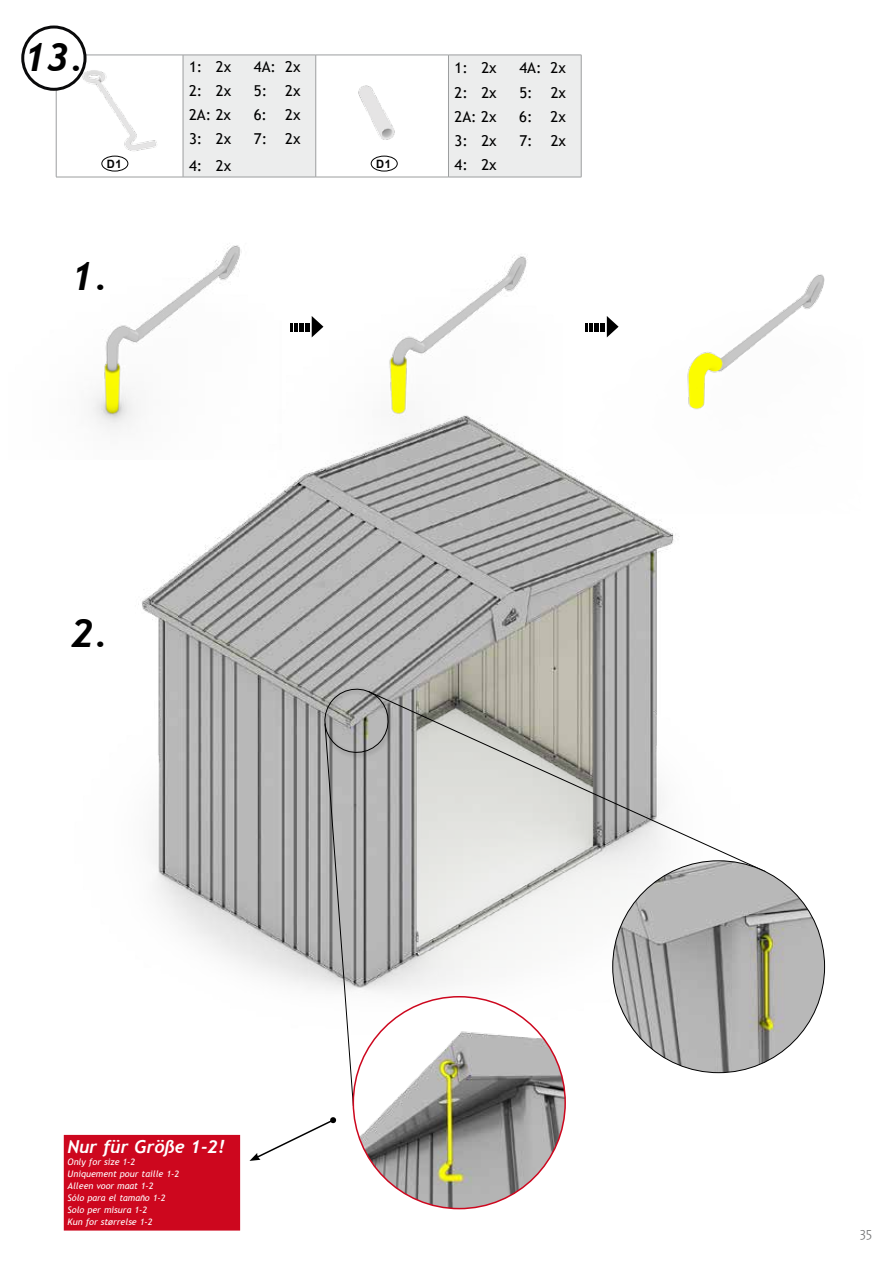
<style>
.page{position:relative;width:893px;height:1263px;background:#fff}
.page>*{position:absolute;margin:0;border:0;box-sizing:border-box;transform-origin:0 0}
.t1{font:italic 700 39px "Trebuchet";color:#000}
.t2{font:italic 700 17.85px "Trebuchet";color:#fff}
.t3{font:15px "Trebuchet MS";color:#000}
.t4{font:300 13.5px "The Sans";color:#707172}
.t5{font:700 11.4px "Arial";color:#000}
.t6{font:italic 9px/12px "Trebuchet MS";color:#fff}
</style>
<div class="page">
<svg style="left:184px;top:56px;width:397px;height:121px;fill:#eceded"></svg>
<hr style="left:56px;top:55px;width:127px;height:1px;background:#9c9e9f">
<hr style="left:56px;top:55px;width:1px;height:122px;background:#9c9e9f">
<hr style="left:183px;top:55px;width:133px;height:1px;background:#9c9e9f">
<hr style="left:183px;top:55px;width:1px;height:122px;background:#9c9e9f">
<hr style="left:316px;top:55px;width:132px;height:1px;background:#9c9e9f">
<hr style="left:448px;top:55px;width:133px;height:1px;background:#9c9e9f">
<hr style="left:315px;top:55px;width:1px;height:122px;background:#9c9e9f">
<hr style="left:448px;top:55px;width:1px;height:122px;background:#9c9e9f">
<hr style="left:581px;top:55px;width:1px;height:122px;background:#9c9e9f">
<hr style="left:56px;top:177px;width:127px;height:1px;background:#9c9e9f">
<hr style="left:183px;top:177px;width:133px;height:1px;background:#9c9e9f">
<hr style="left:316px;top:177px;width:132px;height:1px;background:#9c9e9f">
<hr style="left:448px;top:177px;width:133px;height:1px;background:#9c9e9f">
<div style="left:23px;top:27px;width:62px;height:62px;background:#fff;border-radius:50%"></div>
<div style="left:21px;top:26px;width:66px;height:65px;border:3px solid #0a0a0b;border-radius:50%"></div>
<img style="left:138px;top:484px;width:688px;height:627px">
<svg style="left:393px;top:691px;width:373px;height:181px"></svg>
<img style="left:613px;top:861px;width:212px;height:212px;border-radius:106px">
<img style="left:92px;top:244px;width:150px;height:185px">
<img style="left:290px;top:255px;width:230px;height:229px">
<img style="left:520px;top:256px;width:306px;height:258px">
<div style="left:101px;top:156px;width:27px;height:15px;border:1px solid #000;border-radius:50%"></div>
<div style="left:371px;top:156px;width:27px;height:15px;border:1px solid #000;border-radius:50%"></div>
<svg style="left:290px;top:322px;width:13px;height:9px"></svg>
<div style="left:305px;top:322px;width:5px;height:9px;background:#000"></div>
<svg style="left:312px;top:316px;width:11px;height:21px"></svg>
<svg style="left:585px;top:322px;width:13px;height:9px"></svg>
<div style="left:600px;top:322px;width:5px;height:9px;background:#000"></div>
<svg style="left:607px;top:316px;width:12px;height:21px"></svg>
<svg style="left:249px;top:1117px;width:87px;height:44px"></svg>
<img style="left:314px;top:75px;width:108px;height:77px">
<img style="left:79px;top:59px;width:78px;height:109px">
<svg style="left:321px;top:685px;width:72px;height:421px"></svg>
<img style="left:353px;top:997px;width:212px;height:211px;border-radius:106px">
<div style="left:64px;top:1135px;width:176px;height:95px;background:#cd071e"></div>
<h1 class="t1" style="left:24px;top:32px;width:62px">13.</h1>
<h3 class="t3" style="left:189px;top:57px;width:44px">1: 2x</h3>
<h3 class="t3" style="left:254px;top:57px;width:48px">4A: 2x</h3>
<h3 class="t3" style="left:189px;top:81px;width:44px">2: 2x</h3>
<h3 class="t3" style="left:254px;top:81px;width:48px">5: 2x</h3>
<h3 class="t3" style="left:189px;top:105px;width:44px">2A: 2x</h3>
<h3 class="t3" style="left:254px;top:105px;width:48px">6: 2x</h3>
<h3 class="t3" style="left:189px;top:129px;width:44px">3: 2x</h3>
<h3 class="t3" style="left:254px;top:129px;width:48px">7: 2x</h3>
<h3 class="t3" style="left:189px;top:156px;width:44px">4: 2x</h3>
<p class="t5" style="left:107px;top:156px;width:16px">D1</p>
<p class="t5" style="left:376px;top:156px;width:16px">D1</p>
<h1 class="t1" style="left:71px;top:251px;width:39px">1.</h1>
<h3 class="t3" style="left:454px;top:59px;width:44px">1: 2x</h3>
<h3 class="t3" style="left:519px;top:59px;width:48px">4A: 2x</h3>
<h3 class="t3" style="left:454px;top:83px;width:44px">2: 2x</h3>
<h3 class="t3" style="left:519px;top:83px;width:48px">5: 2x</h3>
<h3 class="t3" style="left:454px;top:107px;width:44px">2A: 2x</h3>
<h3 class="t3" style="left:519px;top:107px;width:48px">6: 2x</h3>
<h3 class="t3" style="left:454px;top:131px;width:44px">3: 2x</h3>
<h3 class="t3" style="left:519px;top:131px;width:48px">7: 2x</h3>
<h3 class="t3" style="left:454px;top:155px;width:44px">4: 2x</h3>
<h1 class="t1" style="left:71px;top:608px;width:39px">2.</h1>
<h2 class="t2" style="left:68px;top:1135px;width:158px">Nur für Größe 1-2!</h2>
<p class="t6" style="left:68px;top:1155px;width:113px">Only for size 1-2<br>Uniquement pour taille 1-2<br>Alleen voor maat 1-2<br>Sólo para el tamaño 1-2<br>Solo per misura 1-2<br>Kun for størrelse 1-2</p>
<h3 class="t4" style="left:860px;top:1221px;width:14px">35</h3>
</div>
